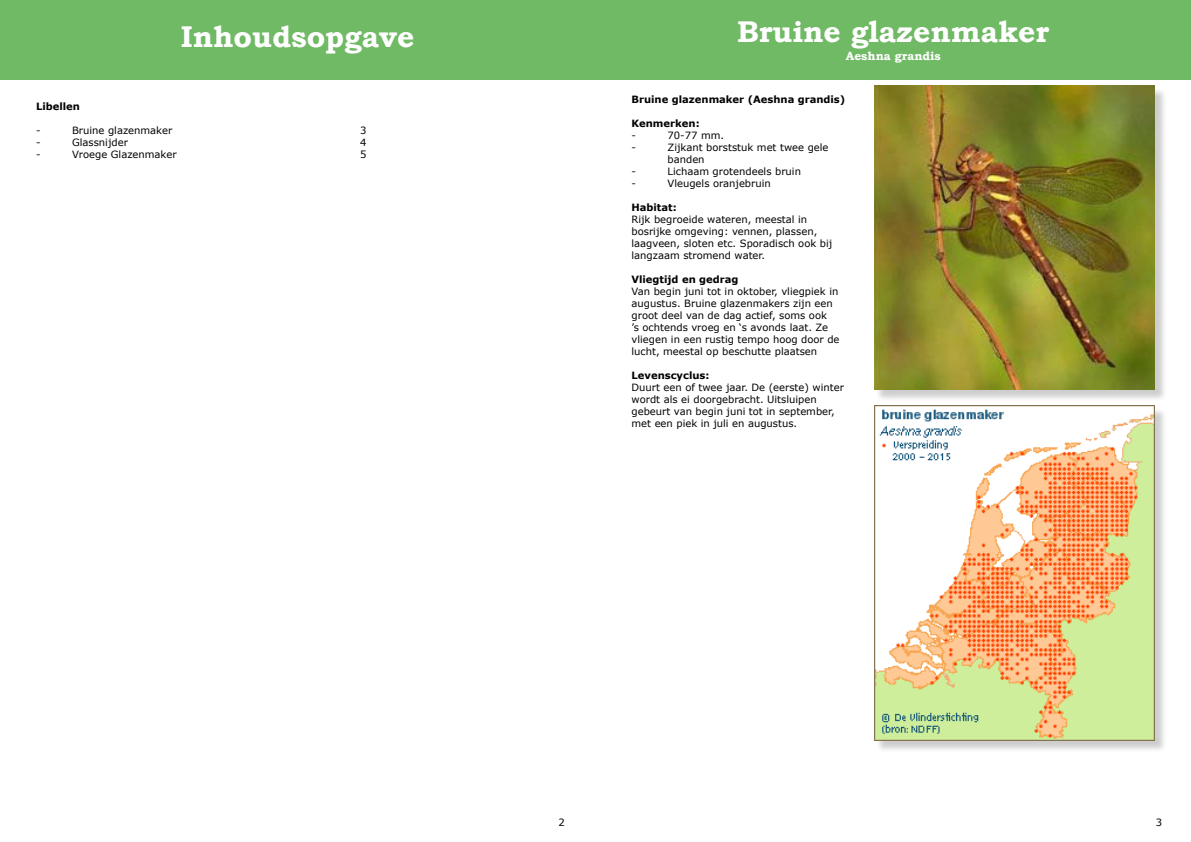
<style>
.page{position:relative;width:1191px;height:842px;background:#fff}
.page>*{position:absolute;margin:0;border:0;box-sizing:border-box;transform-origin:0 0}
.t1{font:700 30px "Bookman Old Style";color:#fff}
.t2{font:700 12px "Bookman Old Style";color:#fff}
.t3{font:10px/12px "Verdana";color:#000}
.t4{font:700 10px "Verdana";color:#000}
</style>
<div class="page">
<div style="left:595px;top:0;width:596px;height:79px;background:#70b965"></div>
<div style="left:0;top:0;width:595px;height:79px;background:#70b965"></div>
<div style="left:875px;top:407px;width:292px;height:345px;background:#000;opacity:.2"></div>
<img style="left:874px;top:405px;width:281px;height:335px">
<div style="left:875px;top:88px;width:292px;height:315px;background:#000;opacity:.2"></div>
<img style="left:874px;top:86px;width:281px;height:304px">
<h1 class="t1" style="left:181px;top:15px;width:235px">Inhoudsopgave</h1>
<h1 class="t1" style="left:737px;top:10px;width:314px">Bruine glazenmaker</h1>
<p class="t2" style="left:845px;top:48px;width:97px">Aeshna grandis</p>
<p class="t4" style="left:631px;top:92px;width:215px">Bruine glazenmaker (Aeshna grandis)</p>
<p class="t4" style="left:631px;top:116px;width:70px">Kenmerken:</p>
<p class="t3" style="left:631px;top:129px;width:6px">-</p>
<p class="t3" style="left:667px;top:129px;width:58px">70-77 mm.</p>
<p class="t3" style="left:631px;top:141px;width:6px">-</p>
<p class="t3" style="left:667px;top:141px;width:162px">Zijkant borststuk met twee gele banden</p>
<p class="t3" style="left:631px;top:165px;width:6px">-</p>
<p class="t3" style="left:667px;top:165px;width:135px">Lichaam grotendeels bruin</p>
<p class="t3" style="left:631px;top:177px;width:6px">-</p>
<p class="t3" style="left:667px;top:177px;width:105px">Vleugels oranjebruin</p>
<p class="t4" style="left:631px;top:200px;width:47px">Habitat:</p>
<p class="t3" style="left:631px;top:213px;width:202px">Rijk begroeide wateren, meestal in bosrijke omgeving: vennen, plassen, laagveen, sloten etc. Sporadisch ook bij langzaam stromend water.</p>
<p class="t4" style="left:631px;top:272px;width:108px">Vliegtijd en gedrag</p>
<p class="t3" style="left:631px;top:285px;width:210px">Van begin juni tot in oktober, vliegpiek in augustus. Bruine glazenmakers zijn een groot deel van de dag actief, soms ook<br>’s ochtends vroeg en ‘s avonds laat. Ze vliegen in een rustig tempo hoog door de lucht, meestal op beschutte plaatsen</p>
<p class="t4" style="left:631px;top:368px;width:79px">Levenscyclus:</p>
<p class="t3" style="left:631px;top:381px;width:214px">Duurt een of twee jaar. De (eerste) winter wordt als ei doorgebracht. Uitsluipen gebeurt van begin juni tot in september, met een piek in juli en augustus.</p>
<p class="t4" style="left:36px;top:99px;width:46px">Libellen</p>
<p class="t3" style="left:36px;top:124px;width:6px">-</p>
<p class="t3" style="left:72px;top:124px;width:102px">Bruine glazenmaker</p>
<p class="t3" style="left:360px;top:124px;width:8px">3</p>
<p class="t3" style="left:36px;top:136px;width:6px">-</p>
<p class="t3" style="left:72px;top:136px;width:57px">Glassnijder</p>
<p class="t3" style="left:360px;top:136px;width:8px">4</p>
<p class="t3" style="left:36px;top:148px;width:6px">-</p>
<p class="t3" style="left:72px;top:148px;width:106px">Vroege Glazenmaker</p>
<p class="t3" style="left:360px;top:148px;width:8px">5</p>
<p class="t3" style="left:558px;top:816px;width:8px">2</p>
<p class="t3" style="left:1155px;top:816px;width:8px">3</p>
</div>
